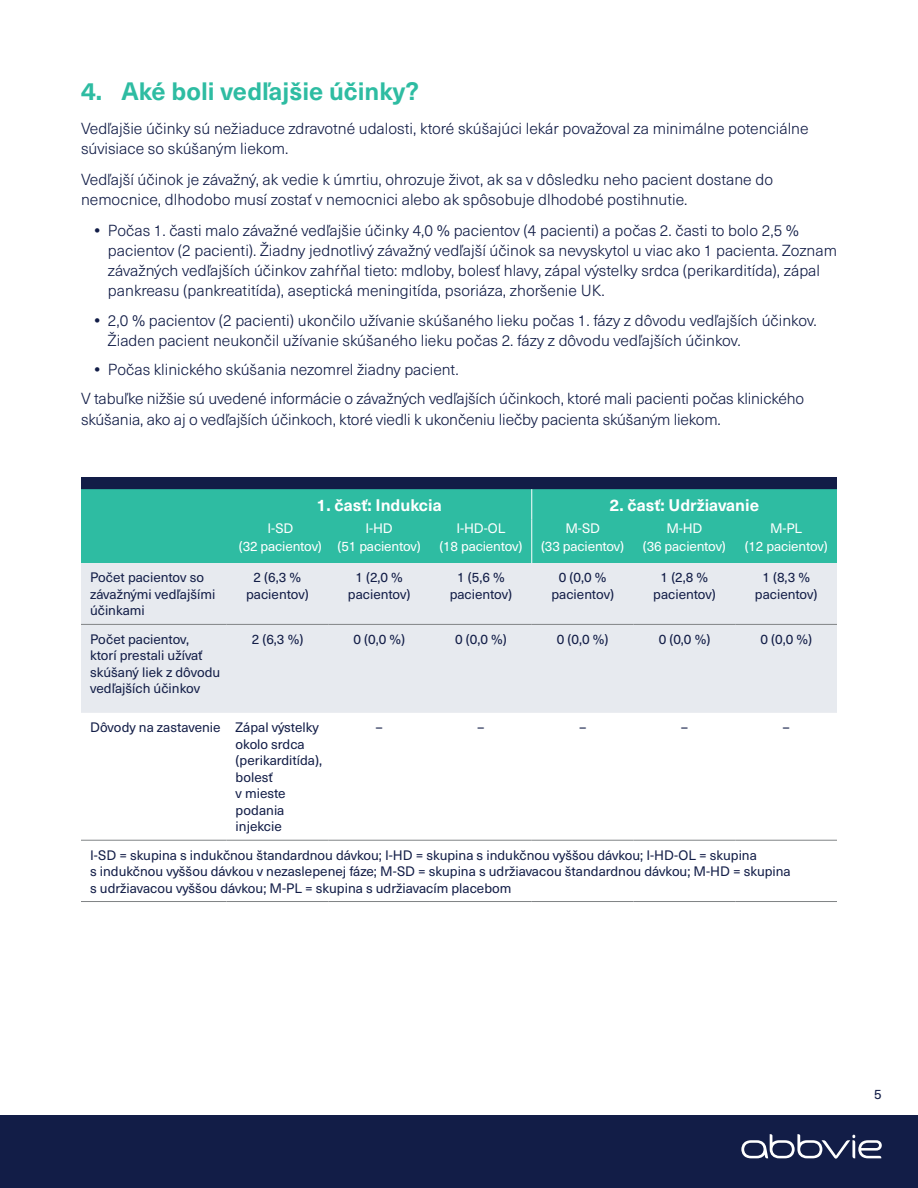
<style>
.page{position:relative;width:918px;height:1188px;background:#fff}
.page>*{position:absolute;margin:0;border:0;box-sizing:border-box;transform-origin:0 0}
.t1{font:700 24.75px "Neue Haas Unica Pro";color:#2ebca2}
.t2{font:700 16.5px "Neue Haas Unica Pro";color:#fff}
.t3{font:300 15.75px/20.2px "Neue Haas Unica Pro";color:#121d47}
.t4{font:13.5px/16.5px "Neue Haas Unica Pro";color:#121d47;text-align:center}
.t5{font:13.5px/18px "Neue Haas Unica Pro";letter-spacing:-.01em;color:#fff;text-align:center}
.s1{font-weight:700}
</style>
<div class="page">
<div style="left:0;top:1115px;width:918px;height:73px;background:#121d47"></div>
<div style="left:81px;top:477px;width:756px;height:12px;background:#121d47"></div>
<div style="left:81px;top:489px;width:756px;height:74px;background:#2ebca2"></div>
<div style="left:81px;top:563px;width:756px;height:150px;background:#e7eaef"></div>
<svg style="left:81px;top:839px;width:756px;height:1px"></svg>
<hr style="left:81px;top:624px;width:145px;height:1px;background:#808385">
<hr style="left:226px;top:624px;width:102px;height:1px;background:#808385">
<hr style="left:328px;top:624px;width:102px;height:1px;background:#808385">
<hr style="left:430px;top:624px;width:102px;height:1px;background:#808385">
<hr style="left:532px;top:624px;width:101px;height:1px;background:#808385">
<hr style="left:633px;top:624px;width:102px;height:1px;background:#808385">
<hr style="left:735px;top:624px;width:102px;height:1px;background:#808385">
<hr style="left:81px;top:840px;width:145px;height:1px;background:#808385">
<hr style="left:226px;top:840px;width:102px;height:1px;background:#808385">
<hr style="left:328px;top:840px;width:102px;height:1px;background:#808385">
<hr style="left:430px;top:840px;width:102px;height:1px;background:#808385">
<hr style="left:532px;top:840px;width:101px;height:1px;background:#808385">
<hr style="left:633px;top:840px;width:102px;height:1px;background:#808385">
<hr style="left:735px;top:840px;width:102px;height:1px;background:#808385">
<hr style="left:81px;top:901px;width:145px;height:1px;background:#808385">
<hr style="left:226px;top:901px;width:102px;height:1px;background:#808385">
<hr style="left:328px;top:901px;width:102px;height:1px;background:#808385">
<hr style="left:430px;top:901px;width:102px;height:1px;background:#808385">
<hr style="left:532px;top:901px;width:101px;height:1px;background:#808385">
<hr style="left:633px;top:901px;width:102px;height:1px;background:#808385">
<hr style="left:735px;top:901px;width:102px;height:1px;background:#808385">
<hr style="left:531px;top:489px;width:1px;height:31px;background:#fff">
<hr style="left:531px;top:520px;width:1px;height:43px;background:#fff">
<svg style="left:741px;top:1134px;width:141px;height:25px"></svg>
<h1 class="t1" style="left:81px;top:76px;width:339px">4. Aké boli vedľajšie účinky?</h1>
<p class="t3" style="left:81px;top:118px;width:729px">Vedľajšie účinky sú nežiaduce zdravotné udalosti, ktoré skúšajúci lekár považoval za minimálne potenciálne súvisiace so skúšaným liekom.</p>
<p class="t3" style="left:81px;top:169px;width:694px">Vedľajší účinok je závažný, ak vedie k úmrtiu, ohrozuje život, ak sa v dôsledku neho pacient dostane do nemocnice, dlhodobo musí zostať v nemocnici alebo ak spôsobuje dlhodobé postihnutie.</p>
<p class="t3" style="left:108px;top:220px;width:731px;text-indent:-13px"><span class="s1">•</span> Počas 1. časti malo závažné vedľajšie účinky 4,0 % pacientov (4 pacienti) a počas 2. časti to bolo 2,5 % pacientov (2 pacienti). Žiadny jednotlivý závažný vedľajší účinok sa nevyskytol u viac ako 1 pacienta. Zoznam závažných vedľajších účinkov zahŕňal tieto: mdloby, bolesť hlavy, zápal výstelky srdca (perikarditída), zápal pankreasu (pankreatitída), aseptická meningitída, psoriáza, zhoršenie UK.</p>
<p class="t3" style="left:108px;top:310px;width:710px;text-indent:-13px"><span class="s1">•</span> 2,0 % pacientov (2 pacienti) ukončilo užívanie skúšaného lieku počas 1. fázy z dôvodu vedľajších účinkov.<br>Žiaden pacient neukončil užívanie skúšaného lieku počas 2. fázy z dôvodu vedľajších účinkov.</p>
<p class="t3" style="left:81px;top:355px;width:725px;line-height:29.2px;text-indent:13px"><span class="s1">•</span> Počas klinického skúšania nezomrel žiadny pacient.<br>V tabuľke nižšie sú uvedené informácie o závažných vedľajších účinkoch, ktoré mali pacienti počas klinického</p>
<p class="t3" style="left:81px;top:409px;width:641px">skúšania, ako aj o vedľajších účinkoch, ktoré viedli k ukončeniu liečby pacienta skúšaným liekom.</p>
<p class="t2" style="left:317px;top:495px;width:127px">1. časť: Indukcia</p>
<p class="t2" style="left:610px;top:495px;width:151px">2. časť: Udržiavanie</p>
<p class="t5" style="left:239px;top:520px;width:84px">I-SD<br>(32 pacientov)</p>
<p class="t5" style="left:338px;top:520px;width:84px">I-HD<br>(51 pacientov)</p>
<p class="t5" style="left:439px;top:520px;width:84px">I-HD-OL<br>(18 pacientov)</p>
<p class="t5" style="left:541px;top:520px;width:84px">M-SD<br>(33 pacientov)</p>
<p class="t5" style="left:643px;top:520px;width:84px">M-HD<br>(36 pacientov)</p>
<p class="t5" style="left:745px;top:520px;width:84px">M-PL<br>(12 pacientov)</p>
<p class="t4" style="left:90px;top:570px;width:127px;text-align:left">Počet pacientov so závažnými vedľajšími účinkami</p>
<p class="t4" style="left:246px;top:570px;width:64px">2 (6,3 % pacientov)</p>
<p class="t4" style="left:348px;top:570px;width:64px">1 (2,0 % pacientov)</p>
<p class="t4" style="left:450px;top:570px;width:64px">1 (5,6 % pacientov)</p>
<p class="t4" style="left:551px;top:570px;width:64px">0 (0,0 % pacientov)</p>
<p class="t4" style="left:653px;top:570px;width:64px">1 (2,8 % pacientov)</p>
<p class="t4" style="left:755px;top:570px;width:64px">1 (8,3 % pacientov)</p>
<p class="t4" style="left:90px;top:631px;width:132px;text-align:left">Počet pacientov,<br>ktorí prestali užívať skúšaný liek z dôvodu vedľajších účinkov</p>
<p class="t4" style="left:252px;top:631px;width:53px">2 (6,3 %)</p>
<p class="t4" style="left:353px;top:631px;width:53px">0 (0,0 %)</p>
<p class="t4" style="left:455px;top:631px;width:53px">0 (0,0 %)</p>
<p class="t4" style="left:557px;top:631px;width:53px">0 (0,0 %)</p>
<p class="t4" style="left:659px;top:631px;width:53px">0 (0,0 %)</p>
<p class="t4" style="left:760px;top:631px;width:53px">0 (0,0 %)</p>
<p class="t4" style="left:236px;top:719px;width:88px;text-align:left;text-indent:-146px">Dôvody na zastavenie Zápal výstelky okolo srdca (perikarditída), bolesť<br>v mieste podania injekcie</p>
<p class="t4" style="left:376px;top:719px;width:8px">–</p>
<p class="t4" style="left:478px;top:719px;width:8px">–</p>
<p class="t4" style="left:579px;top:719px;width:8px">–</p>
<p class="t4" style="left:681px;top:719px;width:8px">–</p>
<p class="t4" style="left:783px;top:719px;width:8px">–</p>
<p class="t4" style="left:90px;top:847px;width:702px;text-align:left">I-SD = skupina s indukčnou štandardnou dávkou; I-HD = skupina s indukčnou vyššou dávkou; I-HD-OL = skupina<br>s indukčnou vyššou dávkou v nezaslepenej fáze; M-SD = skupina s udržiavacou štandardnou dávkou; M-HD = skupina s udržiavacou vyššou dávkou; M-PL = skupina s udržiavacím placebom</p>
<p class="t4" style="left:874px;top:1086px;width:9px">5</p>
</div>
